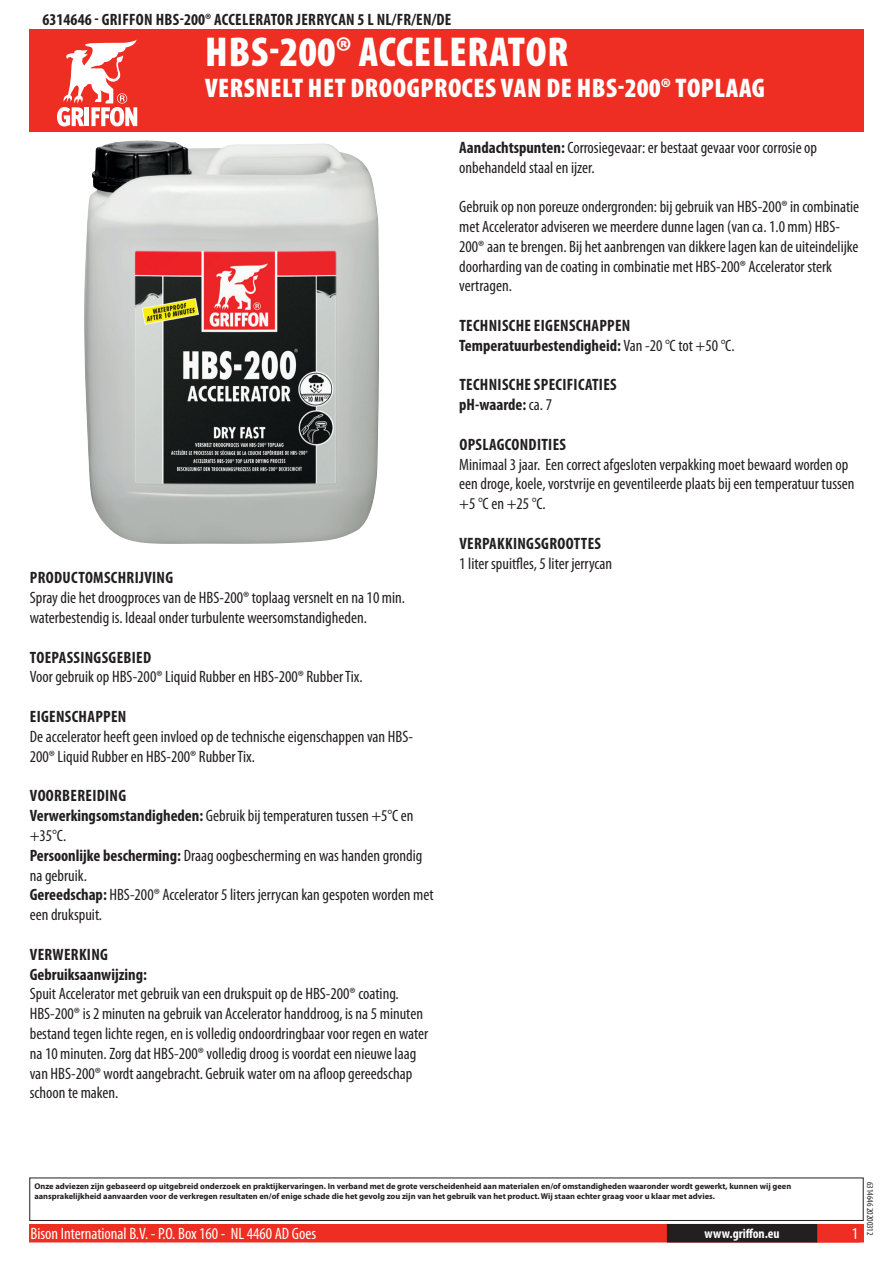
<style>
.page{position:relative;width:893px;height:1263px;background:#fff}
.page>*{position:absolute;margin:0;border:0;box-sizing:border-box;transform-origin:0 0}
.t1{font:900 condensed 42px "Myriad Pro";letter-spacing:.02em;color:#fff}
.t2{font:900 condensed 27px "Myriad Pro";letter-spacing:.02em;color:#fff}
.t3{font:condensed 16.5px/19.8px "Myriad Pro";color:#231f20}
.t4{font:700 condensed 16.5px/19.8px "Myriad Pro";letter-spacing:.02em;color:#231f20}
.t5{font:condensed 16.5px "Myriad Pro";color:#fff}
.t6{font:700 condensed 13.5px "Myriad Pro";color:#fff}
.t7{font:condensed 9px "Myriad Pro";color:#231f20}
.t8{font:700 8.4px/10.1px "Myriad Pro";color:#231f20}
.s1{font-weight:700}
.s2{font-weight:400}
</style>
<div class="page">
<div style="left:30px;top:1225px;width:833px;height:17px;background:#ee2e22"></div>
<div style="left:29px;top:1224px;width:835px;height:18px;border:2px solid #ee2e22"></div>
<div style="left:816px;top:1224px;width:44px;height:18px;border:2px solid #ee2e22"></div>
<div style="left:668px;top:1225px;width:148px;height:17px;background:#231f20"></div>
<div style="left:667px;top:1224px;width:150px;height:18px;border:2px solid #231f20"></div>
<div style="left:29px;top:1177px;width:835px;height:44px;border:1px solid #231f20"></div>
<div style="left:30px;top:30px;width:834px;height:102px;background:#ee2e22"></div>
<svg style="left:57px;top:39px;width:80px;height:87px"></svg>
<img style="left:84px;top:140px;width:295px;height:404px">
<p class="t4" style="left:43px;top:9px;width:409px">6314646 - GRIFFON HBS-200® ACCELERATOR JERRYCAN 5 L NL/FR/EN/DE</p>
<h1 class="t1" style="left:205px;top:25px;width:365px">HBS-200® ACCELERATOR</h1>
<h2 class="t2" style="left:205px;top:70px;width:561px">VERSNELT HET DROOGPROCES VAN DE HBS-200® TOPLAAG</h2>
<p class="t4" style="left:30px;top:568px;width:144px">PRODUCTOMSCHRIJVING</p>
<p class="t3" style="left:30px;top:588px;width:377px">Spray die het droogproces van de HBS-200® toplaag versnelt en na 10 min. waterbestendig is. Ideaal onder turbulente weersomstandigheden.</p>
<p class="t4" style="left:30px;top:647px;width:121px">TOEPASSINGSGEBIED</p>
<p class="t3" style="left:30px;top:667px;width:334px">Voor gebruik op HBS-200® Liquid Rubber en HBS-200® Rubber Tix.</p>
<p class="t4" style="left:30px;top:706px;width:98px">EIGENSCHAPPEN</p>
<p class="t3" style="left:30px;top:726px;width:385px">De accelerator heeft geen invloed op de technische eigenschappen van HBS-<br>200® Liquid Rubber en HBS-200® Rubber Tix.</p>
<p class="t3" style="left:30px;top:786px;width:405px"><span class="s1">VOORBEREIDING<br>VERWERKINGSOMSTANDIGHEDEN:</span> Gebruik bij temperaturen tussen +5°C en +35°C.<br><span class="s1">PERSOONLIJKE BESCHERMING:</span> Draag oogbescherming en was handen grondig na gebruik.<br><span class="s1">GEREEDSCHAP:</span> HBS-200® Accelerator 5 liters jerrycan kan gespoten worden met een drukspuit.</p>
<p class="t4" style="left:30px;top:944px;width:119px">VERWERKING<br>GEBRUIKSAANWIJZING:</p>
<p class="t3" style="left:30px;top:984px;width:400px">Spuit Accelerator met gebruik van een drukspuit op de HBS-200® coating.<br>HBS-200® is 2 minuten na gebruik van Accelerator handdroog, is na 5 minuten bestand tegen lichte regen, en is volledig ondoordringbaar voor regen en water na 10 minuten. Zorg dat HBS-200® volledig droog is voordat een nieuwe laag van HBS-200® wordt aangebracht. Gebruik water om na afloop gereedschap schoon te maken.</p>
<p class="t3" style="left:459px;top:137px;width:359px"><span class="s1">AANDACHTSPUNTEN:</span> Corrosiegevaar: er bestaat gevaar voor corrosie op onbehandeld staal en ijzer.</p>
<p class="t3" style="left:459px;top:197px;width:401px">Gebruik op non poreuze ondergronden: bij gebruik van HBS-200® in combinatie met Accelerator adviseren we meerdere dunne lagen (van ca. 1.0 mm) HBS-200® aan te brengen. Bij het aanbrengen van dikkere lagen kan de uiteindelijke doorharding van de coating in combinatie met HBS-200® Accelerator sterk vertragen.</p>
<p class="t4" style="left:459px;top:315px;width:277px">TECHNISCHE EIGENSCHAPPEN<br>TEMPERATUURBESTENDIGHEID: <span class="s2">Van -20 °C tot +50 °C.</span></p>
<p class="t4" style="left:459px;top:375px;width:158px">TECHNISCHE SPECIFICATIES<br>PH-WAARDE: <span class="s2">ca. 7</span></p>
<p class="t4" style="left:459px;top:434px;width:107px">OPSLAGCONDITIES</p>
<p class="t3" style="left:459px;top:454px;width:397px">Minimaal 3 jaar. Een correct afgesloten verpakking moet bewaard worden op een droge, koele, vorstvrije en geventileerde plaats bij een temperatuur tussen +5 °C en +25 °C.</p>
<p class="t4" style="left:459px;top:533px;width:142px">VERPAKKINGSG ROOTTES</p>
<p class="t3" style="left:459px;top:553px;width:155px">1 liter spuitfles, 5 liter jerrycan</p>
<p class="t8" style="left:34px;top:1181px;width:758px">Onze adviezen zijn gebaseerd op uitgebreid onderzoek en praktijkervaringen. In verband met de grote verscheidenheid aan materialen en/of omstandigheden waaronder wordt gewerkt, kunnen wij geen aansprakelijkheid aanvaarden voor de verkregen resultaten en/of enige schade die het gevolg zou zijn van het gebruik van het product. Wij staan echter graag voor u klaar met advies.</p>
<p class="t5" style="left:31px;top:1224px;width:287px">Bison International B.V. - P.O. Box 160 - NL 4460 AD Goes</p>
<p class="t6" style="left:704px;top:1225px;width:77px">WWW.GRIFFON.EU</p>
<p class="t5" style="left:852px;top:1224px;width:8px">1</p>
<p class="t7" style="left:875px;top:1182px;width:55px;rotate:90deg">6314646 20200312</p>
</div>
